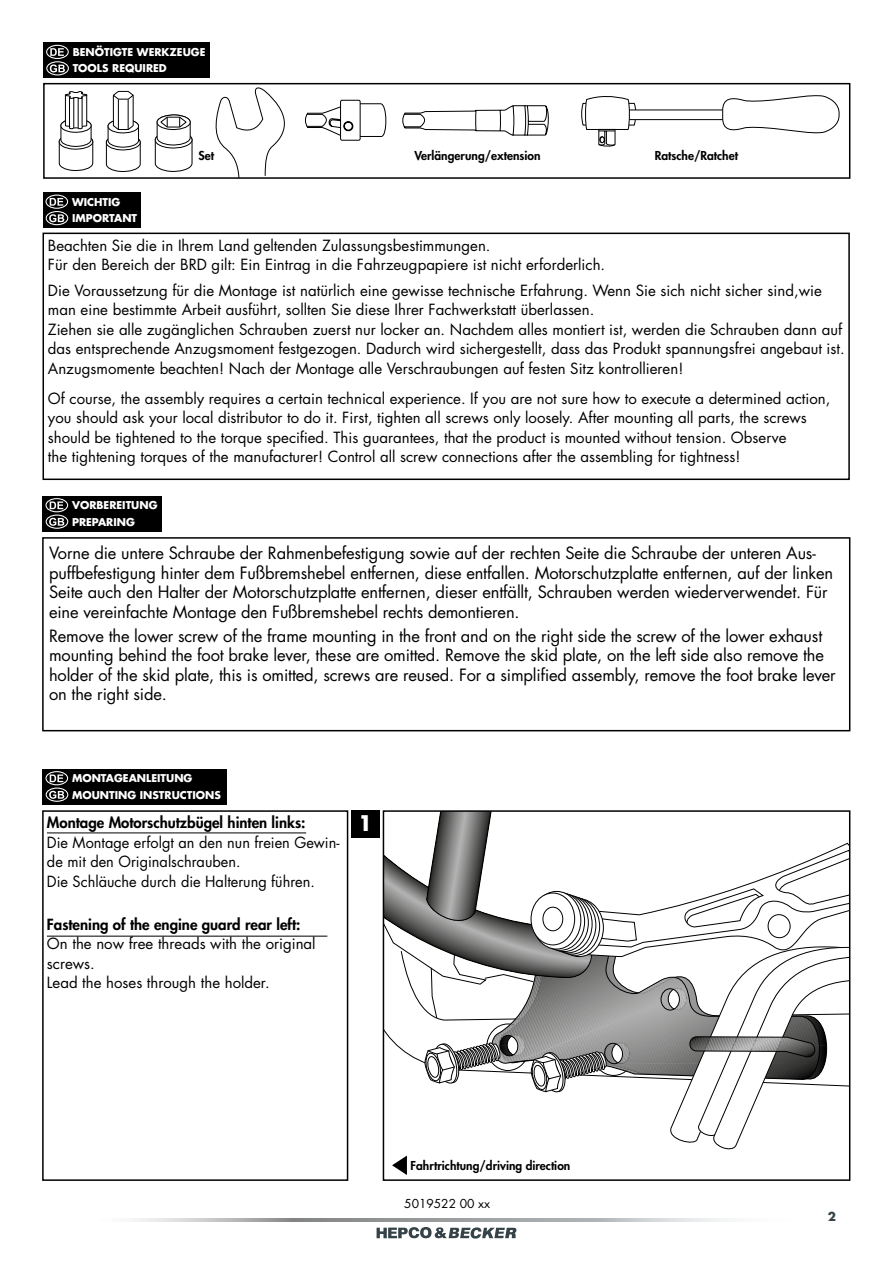
<style>
.page{position:relative;width:893px;height:1263px;background:#fff}
.page>*{position:absolute;margin:0;border:0;box-sizing:border-box;transform-origin:0 0}
.t1{font:700 21px "Futura Std";color:#fff}
.t2{font:16.5px/19.5px "Futura Std";letter-spacing:-.01em;color:#000}
.t3{font:15px/19.5px "Futura Std";color:#000}
.t4{font:800 15px "Futura Std";color:#000}
.t5{font:800 12px "Futura Std";color:#000}
.t6{font:12px "Futura Std";color:#000}
.t7{font:700 12px "Futura Std";color:#354248}
.t8{font:700 10.5px/16.5px "Futura Std";color:#fff}
</style>
<div class="page">
<svg style="left:134px;top:1218px;width:593px;height:3px"></svg>
<svg style="left:377px;top:1227px;width:139px;height:11px"></svg>
<div style="left:42px;top:537px;width:808px;height:194px;border:2px solid #000"></div>
<div style="left:43px;top:233px;width:807px;height:247px;border:2px solid #000"></div>
<div style="left:43px;top:192px;width:97px;height:36px;background:#000"></div>
<svg style="left:50px;top:198px;width:13px;height:8px"></svg>
<div style="left:45px;top:195px;width:23px;height:14px;border:1px solid #fff;border-radius:50%"></div>
<svg style="left:49px;top:214px;width:15px;height:8px"></svg>
<div style="left:46px;top:211px;width:22px;height:14px;border:1px solid #fff;border-radius:50%"></div>
<div style="left:43px;top:496px;width:119px;height:35px;background:#000"></div>
<svg style="left:50px;top:501px;width:13px;height:8px"></svg>
<div style="left:45px;top:498px;width:23px;height:14px;border:1px solid #fff;border-radius:50%"></div>
<svg style="left:49px;top:518px;width:15px;height:8px"></svg>
<div style="left:46px;top:514px;width:22px;height:15px;border:1px solid #fff;border-radius:50%"></div>
<div style="left:42px;top:810px;width:306px;height:371px;border:2px solid #000"></div>
<div style="left:43px;top:769px;width:184px;height:35px;background:#000"></div>
<svg style="left:50px;top:774px;width:13px;height:8px"></svg>
<div style="left:45px;top:771px;width:23px;height:14px;border:1px solid #fff;border-radius:50%"></div>
<svg style="left:49px;top:791px;width:15px;height:8px"></svg>
<div style="left:46px;top:787px;width:22px;height:15px;border:1px solid #fff;border-radius:50%"></div>
<div style="left:351px;top:810px;width:29px;height:28px;background:#000"></div>
<svg style="left:383px;top:811px;width:467px;height:364px"></svg>
<hr style="left:47px;top:833px;width:259px;height:1px;background:#000">
<hr style="left:47px;top:936px;width:280px;height:1px;background:#000">
<svg style="left:58px;top:91px;width:36px;height:81px"></svg>
<div style="left:43px;top:83px;width:807px;height:96px;border:2px solid #000"></div>
<svg style="left:402px;top:105px;width:147px;height:31px"></svg>
<div style="left:625px;top:110px;width:101px;height:10px;border:1px solid #000"></div>
<svg style="left:581px;top:96px;width:55px;height:51px"></svg>
<svg style="left:722px;top:95px;width:118px;height:39px"></svg>
<svg style="left:213px;top:87px;width:77px;height:92px"></svg>
<svg style="left:154px;top:114px;width:39px;height:58px"></svg>
<svg style="left:105px;top:91px;width:36px;height:81px"></svg>
<div style="left:43px;top:43px;width:167px;height:35px;background:#000"></div>
<svg style="left:50px;top:48px;width:14px;height:8px"></svg>
<div style="left:46px;top:45px;width:23px;height:14px;border:1px solid #fff;border-radius:50%"></div>
<svg style="left:50px;top:64px;width:15px;height:8px"></svg>
<div style="left:46px;top:61px;width:23px;height:14px;border:1px solid #fff;border-radius:50%"></div>
<svg style="left:305px;top:100px;width:82px;height:41px"></svg>
<p class="t8" style="left:73px;top:43px;width:134px">BENÖTIGTE WERKZEUGE<br>TOOLS REQUIRED</p>
<p class="t5" style="left:198px;top:148px;width:17px">Set</p>
<p class="t5" style="left:414px;top:148px;width:128px">Verlängerung/extension</p>
<p class="t5" style="left:655px;top:148px;width:85px">Ratsche/Ratchet</p>
<p class="t8" style="left:72px;top:193px;width:67px">WICHTIG<br>IMPORTANT</p>
<p class="t3" style="left:48px;top:236px;width:559px">Beachten Sie die in Ihrem Land geltenden Zulassungsbestimmungen.<br>Für den Bereich der BRD gilt: Ein Eintrag in die Fahrzeugpapiere ist nicht erforderlich.</p>
<p class="t3" style="left:48px;top:281px;width:798px">Die Voraussetzung für die Montage ist natürlich eine gewisse technische Erfahrung. Wenn Sie sich nicht sicher sind,wie man eine bestimmte Arbeit ausführt, sollten Sie diese Ihrer Fachwerkstatt überlassen.<br>Ziehen sie alle zugänglichen Schrauben zuerst nur locker an. Nachdem alles montiert ist, werden die Schrauben dann auf das entsprechende Anzugsmoment festgezogen. Dadurch wird sichergestellt, dass das Produkt spannungsfrei angebaut ist.<br>Anzugsmomente beachten! Nach der Montage alle Verschraubungen auf festen Sitz kontrollieren!</p>
<p class="t3" style="left:48px;top:389px;width:784px">Of course, the assembly requires a certain technical experience. If you are not sure how to execute a determined action, you should ask your local distributor to do it. First, tighten all screws only loosely. After mounting all parts, the screws should be tightened to the torque specified. This guarantees, that the product is mounted without tension. Observe<br>the tightening torques of the manufacturer! Control all screw connections after the assembling for tightness!</p>
<p class="t8" style="left:72px;top:497px;width:87px">VORBEREITUNG<br>PREPARING</p>
<p class="t2" style="left:49px;top:544px;width:786px">Vorne die untere Schraube der Rahmenbefestigung sowie auf der rechten Seite die Schraube der unteren Aus&shy;puffbefestigung hinter dem Fußbremshebel entfernen, diese entfallen. Motorschutzplatte entfernen, auf der linken Seite auch den Halter der Motorschutzplatte entfernen, dieser entfällt, Schrauben werden wiederverwendet. Für eine vereinfachte Montage den Fußbremshebel rechts demontieren.</p>
<p class="t2" style="left:49px;top:626px;width:788px">Remove the lower screw of the frame mounting in the front and on the right side the screw of the lower exhaust mounting behind the foot brake lever, these are omitted. Remove the skid plate, on the left side also remove the holder of the skid plate, this is omitted, screws are reused. For a simplified assembly, remove the foot brake lever on the right side.</p>
<p class="t8" style="left:72px;top:770px;width:150px">MONTAGEANLEITUNG<br>MOUNTING INSTRUCTIONS</p>
<p class="t4" style="left:47px;top:813px;width:260px">Montage Motorschutzbügel hinten links:</p>
<h1 class="t1" style="left:358px;top:809px;width:16px">1</h1>
<p class="t3" style="left:47px;top:832px;width:294px">Die Montage erfolgt an den nun freien Gewin&shy;de mit den Originalschrauben.<br>Die Schläuche durch die Halterung führen.</p>
<p class="t4" style="left:47px;top:915px;width:255px">Fastening of the engine guard rear left:</p>
<p class="t3" style="left:47px;top:934px;width:270px">On the now free threads with the original screws.<br>Lead the hoses through the holder.</p>
<p class="t5" style="left:411px;top:1158px;width:161px">Fahrtrichtung/driving direction</p>
<p class="t6" style="left:404px;top:1196px;width:87px">5019522 00 xx</p>
<p class="t7" style="left:828px;top:1208px;width:10px">2</p>
</div>
